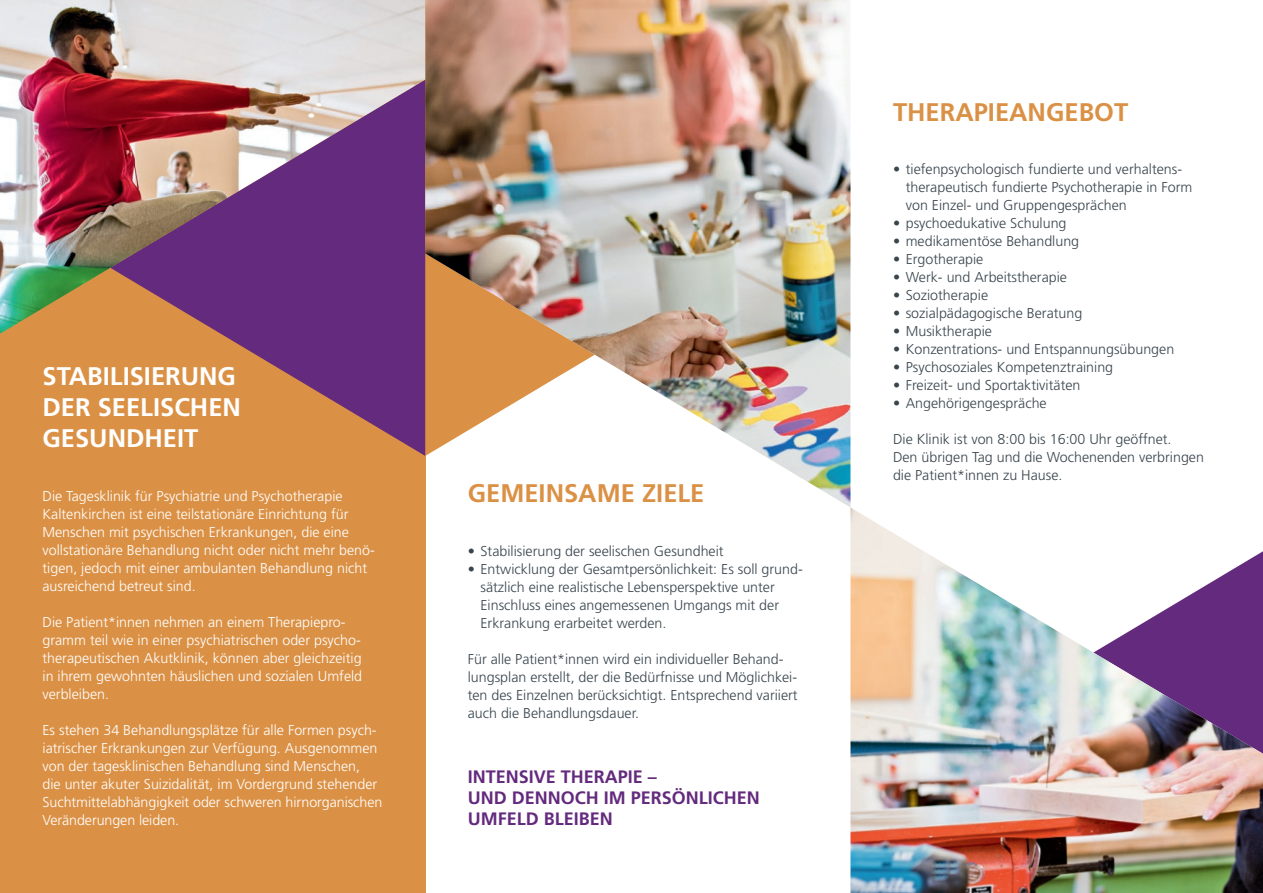
<style>
.page{position:relative;width:1263px;height:893px;background:#fff}
.page>*{position:absolute;margin:0;border:0;box-sizing:border-box;transform-origin:0 0}
.t1{font:700 25.5px/30.6px "Frutiger LT Std";color:#fff}
.t2{font:700 25.5px "Frutiger LT Std";color:#db9145}
.t3{font:700 18px/21px "Frutiger LT Std";color:#642a7d}
.t4{font:300 14.25px/18px "Frutiger LT Std";color:#38454d}
.t5{font:300 14.25px/18px "Frutiger LT Std";color:#fff}
</style>
<div class="page">
<div style="left:0;top:0;width:425px;height:893px;background:#db9145"></div>
<img style="left:850px;top:507px;width:413px;height:386px">
<svg style="left:221px;top:334px;width:204px;height:122px"></svg>
<img style="left:425px;top:0;width:425px;height:507px">
<img style="left:0;top:0;width:425px;height:334px">
<h1 class="t1" style="left:43px;top:361px;width:200px">STABILISIERUNG<br>DER SEELISCHEN<br>GESUNDHEIT</h1>
<p class="t5" style="left:43px;top:487px;width:333px">Die Tagesklinik für Psychiatrie und Psychotherapie Kaltenkirchen ist eine teilstationäre Einrichtung für Menschen mit psychischen Erkrankungen, die eine vollstationäre Behandlung nicht oder nicht mehr benö&shy;tigen, jedoch mit einer ambulanten Behandlung nicht ausreichend betreut sind.</p>
<p class="t5" style="left:43px;top:613px;width:321px">Die Patient*innen nehmen an einem Therapiepro&shy;gramm teil wie in einer psychiatrischen oder psycho&shy;therapeutischen Akutklinik, können aber gleichzeitig in ihrem gewohnten häuslichen und sozialen Umfeld verbleiben.</p>
<p class="t5" style="left:43px;top:721px;width:341px">Es stehen 34 Behandlungsplätze für alle Formen psych&shy;iatrischer Erkrankungen zur Verfügung. Ausgenommen von der tagesklinischen Behandlung sind Menschen,<br>die unter akuter Suizidalität, im Vordergrund stehender Suchtmittelabhängigkeit oder schweren hirnorganischen Veränderungen leiden.</p>
<h1 class="t2" style="left:468px;top:479px;width:238px">GEMEINSAME ZIELE</h1>
<p class="t4" style="left:468px;top:543px;width:257px">• Stabilisierung der seelischen Gesundheit</p>
<p class="t4" style="left:480px;top:561px;width:324px;text-indent:-13px">• Entwicklung der Gesamtpersönlichkeit: Es soll grund&shy;sätzlich eine realistische Lebensperspektive unter Einschluss eines angemessenen Umgangs mit der Erkrankung erarbeitet werden.</p>
<p class="t4" style="left:468px;top:651px;width:331px">Für alle Patient*innen wird ein individueller Behand&shy;lungsplan erstellt, der die Bedürfnisse und Möglichkei&shy;ten des Einzelnen berücksichtigt. Entsprechend variiert auch die Behandlungsdauer.</p>
<p class="t3" style="left:468px;top:766px;width:294px">INTENSIVE THERAPIE –<br>UND DENNOCH IM PERSÖNLICHEN<br>UMFELD BLEIBEN</p>
<h1 class="t2" style="left:893px;top:97px;width:237px">THERAPIEANGEBOT</h1>
<p class="t4" style="left:906px;top:161px;width:288px;text-indent:-13px">• tiefenpsychologisch fundierte und verhaltens&shy;therapeutisch fundierte Psychotherapie in Form von Einzel- und Gruppengesprächen</p>
<p class="t4" style="left:893px;top:215px;width:175px">• psychoedukative Schulung</p>
<p class="t4" style="left:893px;top:233px;width:188px">• medikamentöse Behandlung</p>
<p class="t4" style="left:893px;top:251px;width:92px">• Ergotherapie</p>
<p class="t4" style="left:893px;top:269px;width:176px">• Werk- und Arbeitstherapie</p>
<p class="t4" style="left:893px;top:287px;width:97px">• Soziotherapie</p>
<p class="t4" style="left:893px;top:305px;width:191px">• sozialpädagogische Beratung</p>
<p class="t4" style="left:893px;top:323px;width:101px">• Musiktherapie</p>
<p class="t4" style="left:893px;top:341px;width:283px">• Konzentrations- und Entspannungsübungen</p>
<p class="t4" style="left:893px;top:359px;width:222px">• Psychosoziales Kompetenztraining</p>
<p class="t4" style="left:893px;top:377px;width:189px">• Freizeit- und Sportaktivitäten</p>
<p class="t4" style="left:893px;top:395px;width:155px">• Angehörigengespräche</p>
<p class="t4" style="left:893px;top:431px;width:312px">Die Klinik ist von 8:00 bis 16:00 Uhr geöffnet.<br>Den übrigen Tag und die Wochenenden verbringen die Patient*innen zu Hause.</p>
</div>
